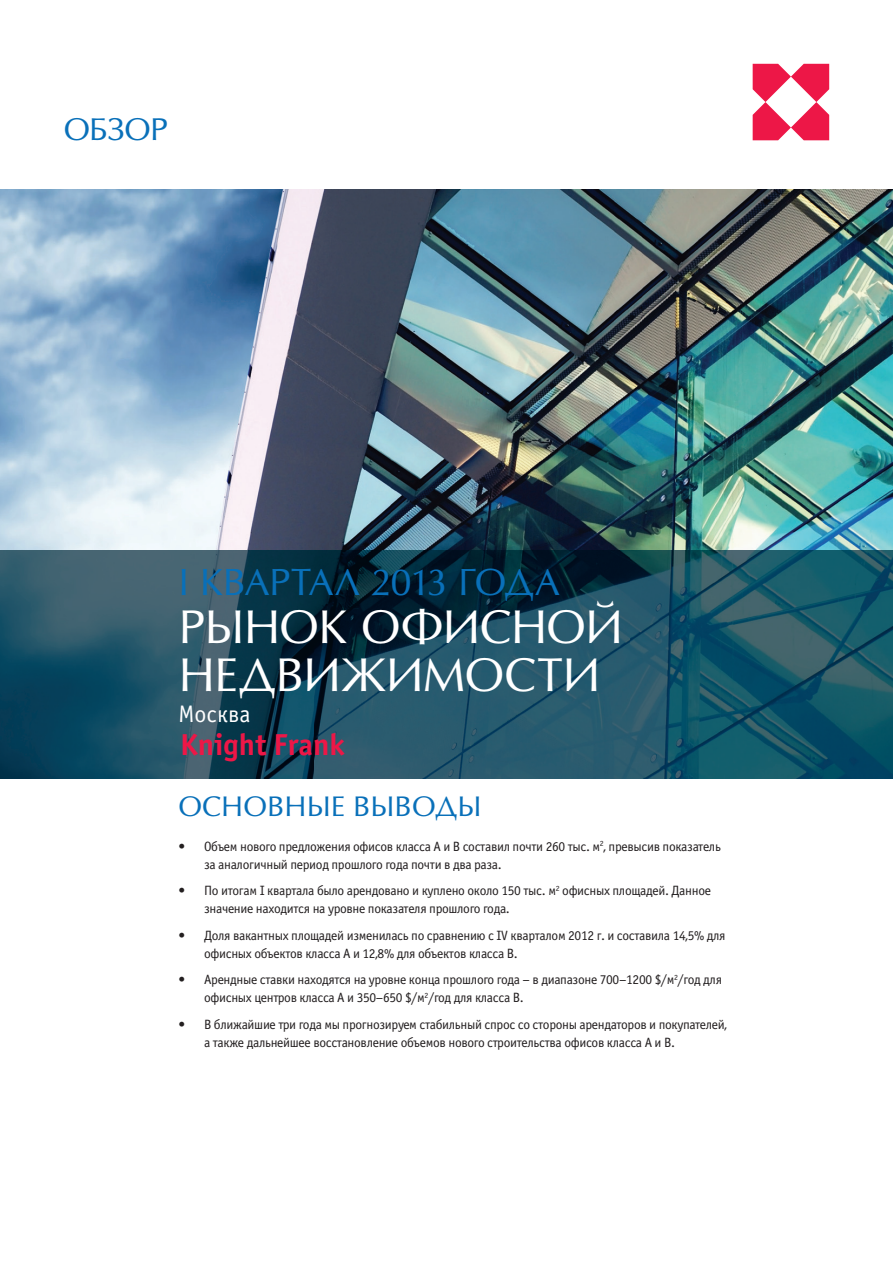
<style>
.page{position:relative;width:893px;height:1263px;background:#fff}
.page>*{position:absolute;margin:0;border:0;box-sizing:border-box;transform-origin:0 0}
.t1{font:45px/48px "Opium New";letter-spacing:-.02em;color:#fff}
.t2{font:36px "Opium New";letter-spacing:-.04em;color:#0970b9}
.t3{font:700 30.45px "Officina Sans C";color:#ed1747}
.t4{font:30px "Opium New";letter-spacing:-.025em;color:#0970b9}
.t5{font:27px "Opium New";color:#0970b9}
.t6{font:24px "Officina Sans C";color:#fff}
.t7{font:13.5px/18px "Officina Sans C";letter-spacing:-.025em;color:#231f20}
</style>
<div class="page">
<img style="left:0;top:189px;width:893px;height:589px">
<svg style="left:753px;top:64px;width:76px;height:76px"></svg>
<h3 class="t4" style="left:64px;top:111px;width:106px">оБЗор</h3>
<h2 class="t2" style="left:179px;top:559px;width:383px">I квартал 2013 года</h2>
<h1 class="t1" style="left:179px;top:602px;width:446px">рынок офисной недвижимости</h1>
<h3 class="t6" style="left:179px;top:701px;width:74px">Москва</h3>
<h3 class="t3" style="left:180px;top:727px;width:166px">Knight Frank</h3>
<h3 class="t5" style="left:179px;top:789px;width:304px">основные выводы</h3>
<p class="t7" style="left:204px;top:837px;width:518px;text-indent:-26px">• Объем нового предложения офисов класса А и B составил почти 260 тыс. м<sup>2</sup>, превысив показатель за аналогичный период прошлого года почти в два раза.</p>
<p class="t7" style="left:204px;top:882px;width:508px;text-indent:-26px">• По итогам I квартала было арендовано и куплено около 150 тыс. м<sup>2</sup> офисных площадей. Данное значение находится на уровне показателя прошлого года.</p>
<p class="t7" style="left:204px;top:926px;width:523px;text-indent:-26px">• Доля вакантных площадей изменилась по сравнению с IV кварталом 2012 г. и составила 14,5% для офисных объектов класса А и 12,8% для объектов класса B.</p>
<p class="t7" style="left:204px;top:971px;width:519px;text-indent:-26px">• Арендные ставки находятся на уровне конца прошлого года – в диапазоне 700–1200 $/м<sup>2</sup>/год для офисных центров класса А и 350–650 $/м<sup>2</sup>/год для класса B.</p>
<p class="t7" style="left:204px;top:1015px;width:524px;text-indent:-26px">• В ближайшие три года мы прогнозируем стабильный спрос со стороны арендаторов и покупателей, а также дальнейшее восстановление объемов нового строительства офисов класса А и B.</p>
</div>
